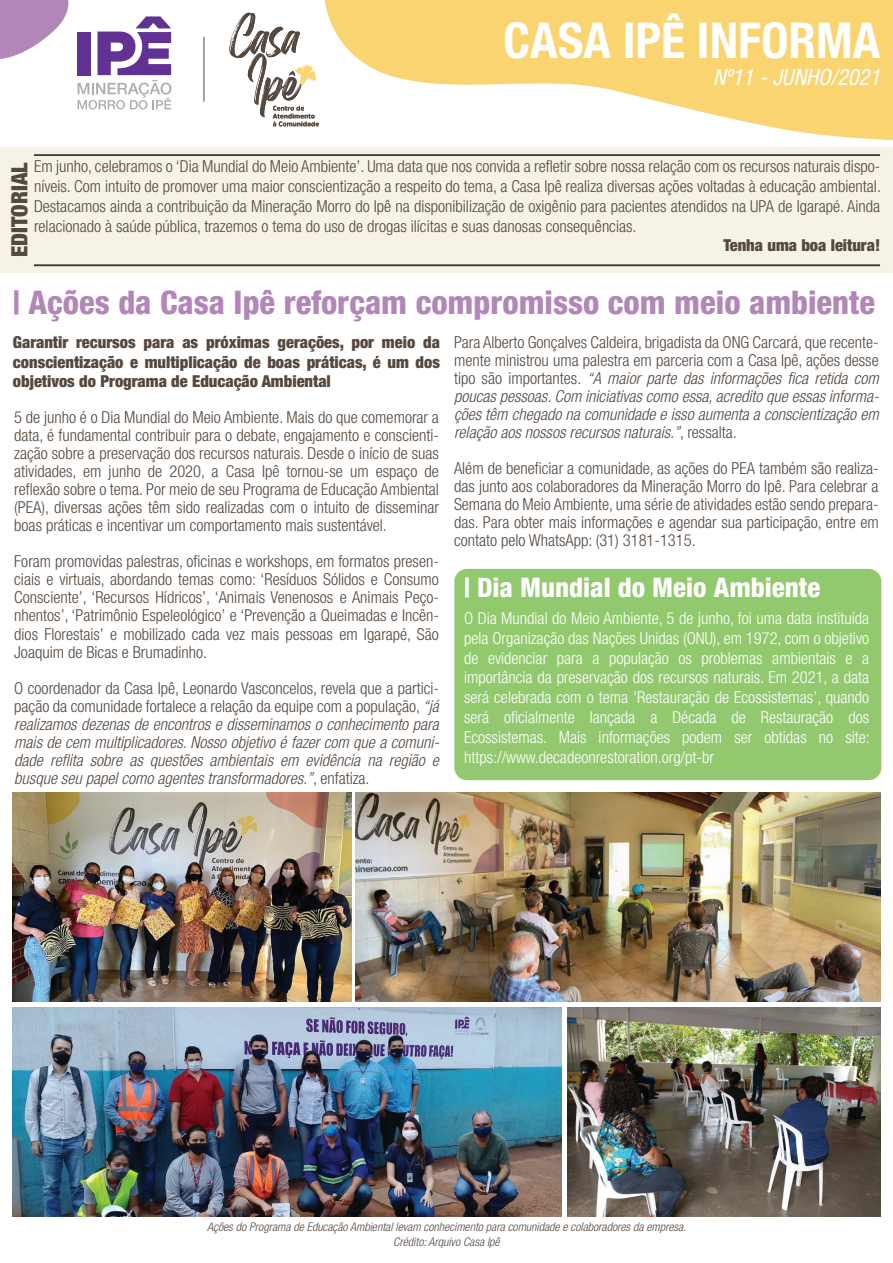
<style>
.page{position:relative;width:893px;height:1263px;background:#fff}
.page>*{position:absolute;margin:0;border:0;box-sizing:border-box;transform-origin:0 0}
.t1{font:700 condensed 49.5px "Helvetica Neue LT Std";color:#fff}
.t2{font:800 condensed 32.55px "Helvetica Neue LT Std";color:#b286b9}
.t3{font:800 condensed 27px "Helvetica Neue LT Std";color:#fff}
.t4{font:italic condensed 22.5px "Helvetica Neue LT Std";color:#fff}
.t5{font:900 condensed 22.5px "Helvetica Neue LT Std";color:#54483f}
.t6{font:300 condensed 16.5px/18px "Helvetica Neue LT Std";color:#55483f;text-align:justify}
.t7{font:italic 300 condensed 16.5px/18px "Helvetica Neue LT Std";color:#55483f;text-align:justify}
.t8{font:300 condensed 16.5px/19.8px "Helvetica Neue LT Std";color:#fff;text-align:justify}
.t9{font:900 condensed 16.5px/19.8px "Helvetica Neue LT Std";color:#55483f;text-align:justify}
.t10{font:italic 300 condensed 12px/14.4px "Helvetica Neue LT Std";color:#55483f;text-align:center}
.s1{font-style:normal}
</style>
<div class="page">
<svg style="left:325px;top:0;width:568px;height:140px;fill:#fad470"></svg>
<svg style="left:0;top:0;width:69px;height:59px"></svg>
<hr style="left:204px;top:37px;width:1px;height:65px;background:#54483f">
<svg style="left:230px;top:13px;width:89px;height:113px"></svg>
<div style="left:0;top:148px;width:893px;height:125px;background:#f6f2e6"></div>
<svg style="left:34px;top:154px;width:846px;height:2px;background:#554c47"></svg>
<svg style="left:34px;top:264px;width:846px;height:2px;background:#5f5651"></svg>
<svg style="left:78px;top:16px;width:93px;height:94px"></svg>
<div style="left:454px;top:569px;width:427px;height:211px;background:#93c96e;border-radius:13px"></div>
<img style="left:13px;top:792px;width:338px;height:210px">
<img style="left:567px;top:1007px;width:313px;height:209px">
<img style="left:356px;top:792px;width:524px;height:210px">
<img style="left:13px;top:1007px;width:548px;height:209px">
<h1 class="t1" style="left:504px;top:11px;width:378px">CASA IPÊ INFORMA</h1>
<h3 class="t4" style="left:713px;top:64px;width:169px">Nº11 - JUNHO/2021</h3>
<h3 class="t5" style="left:6px;top:257px;width:96px;rotate:-90deg">EDITORIAL</h3>
<p class="t6" style="left:34px;top:156px;width:848px;line-height:19.8px">Em junho, celebramos o ‘Dia Mundial do Meio Ambiente’. Uma data que nos convida a refletir sobre nossa relação com os recursos naturais dispo&shy;níveis. Com intuito de promover uma maior conscientização a respeito do tema, a Casa Ipê realiza diversas ações voltadas à educação ambiental.<br>Destacamos ainda a contribuição da Mineração Morro do Ipê na disponibilização de oxigênio para pacientes atendidos na UPA de Igarapé. Ainda relacionado à saúde pública, trazemos o tema do uso de drogas ilícitas e suas danosas consequências.</p>
<p class="t9" style="left:723px;top:235px;width:158px">Tenha uma boa leitura!</p>
<h2 class="t2" style="left:13px;top:282px;width:864px">| Ações da Casa Ipê reforçam compromisso com meio ambiente</h2>
<p class="t9" style="left:13px;top:332px;width:429px">Garantir recursos para as próximas gerações, por meio da conscientização e multiplicação de boas práticas, é um dos objetivos do Programa de Educação Ambiental</p>
<p class="t6" style="left:14px;top:408px;width:426px">5 de junho é o Dia Mundial do Meio Ambiente. Mais do que comemorar a data, é fundamental contribuir para o debate, engajamento e conscienti&shy;zação sobre a preservação dos recursos naturais. Desde o início de suas atividades, em junho de 2020, a Casa Ipê tornou-se um espaço de reflexão sobre o tema. Por meio de seu Programa de Educação Ambiental (PEA), diversas ações têm sido realizadas com o intuito de disseminar boas práticas e incentivar um comportamento mais sustentável.</p>
<p class="t6" style="left:14px;top:552px;width:426px">Foram promovidas palestras, oficinas e workshops, em formatos presen&shy;ciais e virtuais, abordando temas como: ‘Resíduos Sólidos e Consumo Consciente’, ‘Recursos Hídricos’, ‘Animais Venenosos e Animais Peço&shy;nhentos’, ‘Patrimônio Espeleológico’ e ‘Prevenção a Queimadas e Incên&shy;dios Florestais’ e mobilizado cada vez mais pessoas em Igarapé, São Joaquim de Bicas e Brumadinho.</p>
<p class="t7" style="left:14px;top:679px;width:426px"><span class="s1">O coordenador da Casa Ipê, Leonardo Vasconcelos, revela que a partici&shy;pação da comunidade fortalece a relação da equipe com a população,</span> “já realizamos dezenas de encontros e disseminamos o conhecimento para mais de cem multiplicadores. Nosso objetivo é fazer com que a comuni&shy;dade reflita sobre as questões ambientais em evidência na região e busque seu papel como agentes transformadores.”<span class="s1">, enfatiza.</span></p>
<p class="t7" style="left:454px;top:334px;width:426px"><span class="s1">Para Alberto Gonçalves Caldeira, brigadista da ONG Carcará, que recente&shy;mente ministrou uma palestra em parceria com a Casa Ipê, ações desse tipo são importantes.</span> “A maior parte das informações fica retida com poucas pessoas. Com iniciativas como essa, acredito que essas informa&shy;ções têm chegado na comunidade e isso aumenta a conscientização em relação aos nossos recursos naturais.”<span class="s1">, ressalta.</span></p>
<p class="t6" style="left:454px;top:459px;width:426px">Além de beneficiar a comunidade, as ações do PEA também são realiza&shy;das junto aos colaboradores da Mineração Morro do Ipê. Para celebrar a Semana do Meio Ambiente, uma série de atividades estão sendo prepara&shy;das. Para obter mais informações e agendar sua participação, entre em contato pelo WhatsApp: (31) 3181-1315.</p>
<h3 class="t3" style="left:464px;top:571px;width:358px">| Dia Mundial do Meio Ambiente</h3>
<p class="t8" style="left:464px;top:608px;width:407px">O Dia Mundial do Meio Ambiente, 5 de junho, foi uma data instituída pela Organização das Nações Unidas (ONU), em 1972, com o objetivo de evidenciar para a população os problemas ambientais e a importância da preservação dos recursos naturais. Em 2021, a data será celebrada com o tema 'Restauração de Ecossistemas’, quando será oficialmente lançada a Década de Restauração dos Ecossistemas. Mais informações podem ser obtidas no site: https://www.decadeonrestoration.org/pt-br</p>
<p class="t10" style="left:207px;top:1220px;width:481px">Ações do Programa de Educação Ambiental levam conhecimento para comunidade e colaboradores da empresa.<br>Crédito: Arquivo Casa Ipê</p>
</div>
